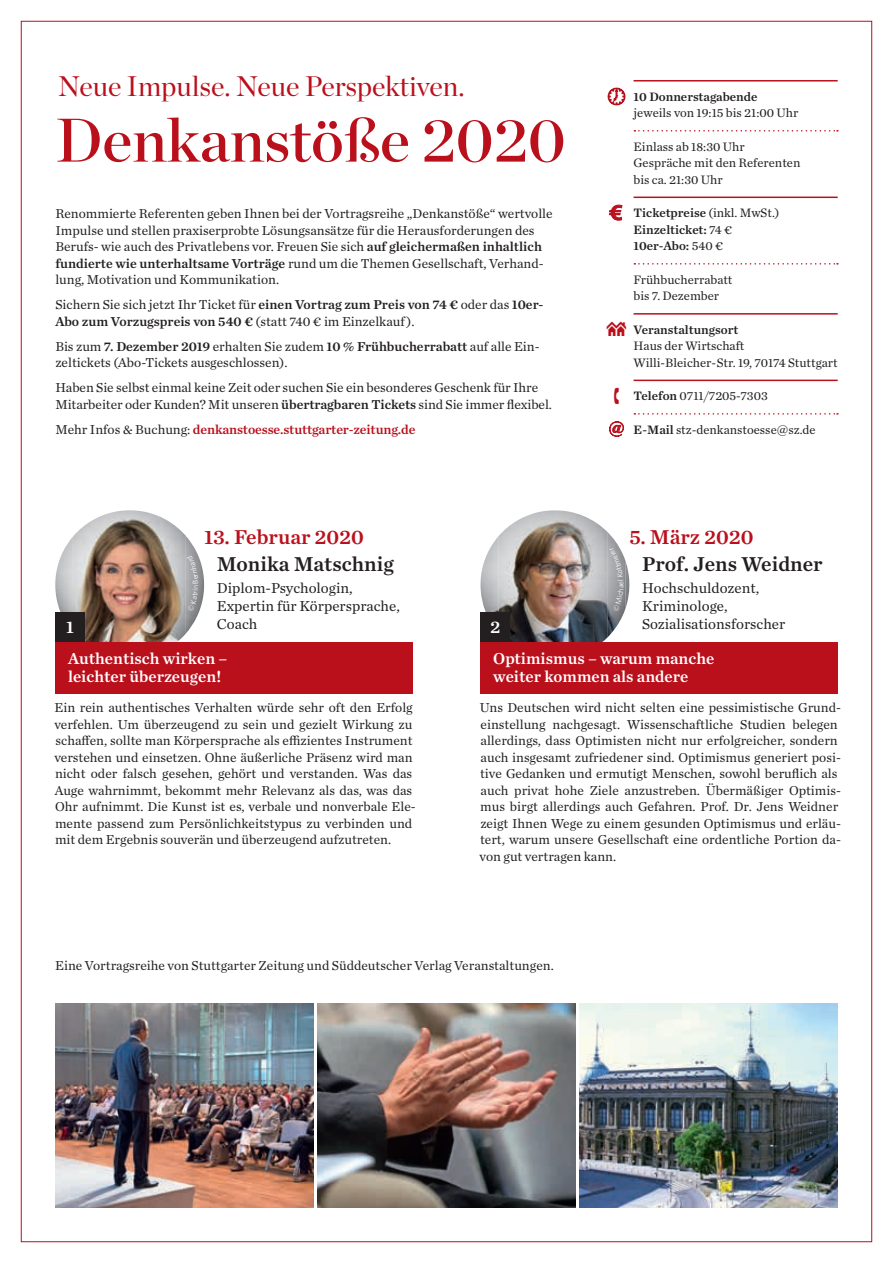
<style>
.page{position:relative;width:893px;height:1263px;background:#fff}
.page>*{position:absolute;margin:0;border:0;box-sizing:border-box;transform-origin:0 0}
.t1{font:61.5px "Chronicle Display Semi";color:#ba101c}
.t2{font:28.35px "Chronicle Display";color:#ba101c}
.t3{font:21px "Chronicle Text G1 Semi";color:#231f20}
.t4{font:21px "Chronicle Text G1 Semi";color:#ba101c}
.t5{font:20.85px "Linotype Euro Font Ato F";color:#ba101c}
.t6{font:18px "Chronicle Text G1 Semi";color:#fff}
.t7{font:700 17.7px "Chronicle Display";color:#ba101c}
.t8{font:16.5px/18px "Chronicle Text G1 Semi";color:#fff}
.t9{font:15px/18px "Chronicle Text G1";color:#231f20}
.t10{font:13.5px/16.5px "Chronicle Text G1";color:#231f20}
.t11{font:13.5px "Chronicle Text G1 Semi";letter-spacing:-.01em;color:#ba101c}
.t12{font:13.5px "Chronicle Text G1 Semi";color:#231f20}
.t13{font:12.75px/16.5px "Chronicle Text G1";color:#231f20}
.t14{font:12.75px/16.5px "Chronicle Text G1 Semi";color:#231f20}
.s1{font-family:"Chronicle Text G1 Semi"}
.s2{font-family:"Chronicle Text G1"}
.s3{font-family:"Chronicle Text G1";color:#231f20}
</style>
<div class="page">
<img style="left:580px;top:1003px;width:258px;height:205px">
<img style="left:317px;top:1003px;width:258px;height:205px">
<img style="left:55px;top:1003px;width:258px;height:205px">
<img style="left:55px;top:510px;width:149px;height:149px;border-radius:50%">
<svg style="left:58px;top:552px;width:5px;height:12px"></svg>
<img style="left:185px;top:603px;width:17px;height:31px">
<div style="left:55px;top:642px;width:357px;height:51px;background:#ba101c"></div>
<div style="left:55px;top:612px;width:30px;height:30px;background:#231f20"></div>
<img style="left:480px;top:510px;width:149px;height:149px;border-radius:50%">
<img style="left:562px;top:640px;width:42px;height:2px">
<img style="left:604px;top:622px;width:4px;height:19px">
<img style="left:626px;top:563px;width:3px;height:44px">
<svg style="left:546px;top:510px;width:18px;height:1px"></svg>
<img style="left:498px;top:511px;width:54px;height:131px">
<img style="left:480px;top:536px;width:19px;height:76px">
<img style="left:607px;top:532px;width:19px;height:105px">
<div style="left:480px;top:642px;width:358px;height:51px;background:#ba101c"></div>
<div style="left:480px;top:612px;width:30px;height:30px;background:#231f20"></div>
<hr style="left:634px;top:80px;width:204px;height:2px;background:#ba101c">
<svg style="left:634px;top:130px;width:204px;height:2px"></svg>
<hr style="left:634px;top:197px;width:204px;height:1px;background:#ba101c">
<svg style="left:634px;top:263px;width:204px;height:2px"></svg>
<hr style="left:634px;top:313px;width:204px;height:2px;background:#ba101c">
<hr style="left:634px;top:380px;width:204px;height:1px;background:#ba101c">
<svg style="left:634px;top:413px;width:204px;height:2px"></svg>
<svg style="left:609px;top:421px;width:15px;height:16px"></svg>
<svg style="left:609px;top:204px;width:14px;height:17px"></svg>
<svg style="left:607px;top:87px;width:19px;height:19px"></svg>
<svg style="left:187px;top:556px;width:11px;height:56px"></svg>
<svg style="left:609px;top:547px;width:15px;height:65px"></svg>
<h2 class="t2" style="left:58px;top:64px;width:408px">Neue Impulse. Neue Perspektiven.</h2>
<h1 class="t1" style="left:55px;top:92px;width:512px">Denkanstöße 2020</h1>
<p class="t10" style="left:55px;top:205px;width:499px">Renommierte Referenten geben Ihnen bei der Vortragsreihe „Denkanstöße“ wertvolle Impulse und stellen praxiserprobte Lösungsansätze für die Herausforderungen des Berufs- wie auch des Privatlebens vor. Freuen Sie sich <span class="s1">auf gleichermaßen inhaltlich fundierte wie unterhaltsame Vorträge</span> rund um die Themen Gesellschaft, Verhand&shy;lung, Motivation und Kommunikation.</p>
<p class="t10" style="left:55px;top:296px;width:490px">Sichern Sie sich jetzt Ihr Ticket für <span class="s1">einen Vortrag zum Preis von 74 €</span> oder das <span class="s1">10er-</span></p>
<p class="t12" style="left:55px;top:311px;width:361px">Abo zum Vorzugspreis von 540 € <span class="s2">(statt 740 € im Einzelkauf ).</span></p>
<p class="t10" style="left:55px;top:337px;width:486px">Bis zum <span class="s1">7. Dezember 2019</span> erhalten Sie zudem <span class="s1">10 % Frühbucherrabatt</span> auf alle Ein&shy;zeltickets (Abo-Tickets ausgeschlossen).</p>
<p class="t10" style="left:55px;top:379px;width:498px">Haben Sie selbst einmal keine Zeit oder suchen Sie ein besonderes Geschenk für Ihre<br>Mitarbeiter oder Kunden? Mit unseren <span class="s1">übertragbaren Tickets</span> sind Sie immer flexibel.</p>
<p class="t11" style="left:55px;top:419px;width:362px"><span class="s3">Mehr Infos &amp; Buchung:</span> denkanstoesse.stuttgarter-zeitung.de</p>
<h3 class="t6" style="left:66px;top:613px;width:9px">1</h3>
<h3 class="t4" style="left:204px;top:521px;width:161px">13. Februar 2020</h3>
<h3 class="t3" style="left:217px;top:547px;width:178px">Monika Matschnig</h3>
<p class="t9" style="left:217px;top:578px;width:184px">Diplom-Psychologin,<br>Expertin für Körpersprache,<br>Coach</p>
<h3 class="t6" style="left:490px;top:613px;width:12px">2</h3>
<h3 class="t5" style="left:610px;top:200px;width:13px">5</h3>
<h3 class="t7" style="left:609px;top:413px;width:18px">@</h3>
<p class="t14" style="left:634px;top:87px;width:125px">10 Donnerstagabende</p>
<p class="t13" style="left:634px;top:104px;width:166px">jeweils von 19:15 bis 21:00 Uhr</p>
<p class="t13" style="left:634px;top:137px;width:168px">Einlass ab 18:30 Uhr<br>Gespräche mit den Referenten bis ca. 21:30 Uhr</p>
<p class="t14" style="left:634px;top:204px;width:147px">Ticketpreise <span class="s2">(inkl. MwSt.)<br></span>Einzelticket: <span class="s2">74 €<br></span>10er-Abo: <span class="s2">540 €</span></p>
<p class="t13" style="left:634px;top:270px;width:100px">Frühbucherrabatt bis 7. Dezember</p>
<p class="t14" style="left:634px;top:320px;width:106px">Veranstaltungsort</p>
<p class="t13" style="left:634px;top:337px;width:206px">Haus der Wirtschaft<br>Willi-Bleicher-Str. 19, 70174 Stuttgart</p>
<p class="t13" style="left:634px;top:387px;width:136px"><span class="s1">Telefon</span> 0711/7205-7303</p>
<p class="t13" style="left:634px;top:420px;width:184px"><span class="s1">E-Mail</span> stz-denkanstoesse@sz.de</p>
<h3 class="t4" style="left:629px;top:521px;width:126px">5. März 2020</h3>
<h3 class="t3" style="left:642px;top:547px;width:182px">Prof. Jens Weidner</h3>
<p class="t9" style="left:642px;top:578px;width:145px">Hochschuldozent,<br>Kriminologe,<br>Sozialisationsforscher</p>
<p class="t8" style="left:68px;top:649px;width:161px">Authentisch wirken – leichter überzeugen!</p>
<p class="t10" style="left:54px;top:699px;width:363px">Ein rein authentisches Verhalten würde sehr oft den Erfolg verfehlen. Um überzeugend zu sein und gezielt Wirkung zu schaffen, sollte man Körpersprache als effizientes Instrument verstehen und einsetzen. Ohne äußerliche Präsenz wird man nicht oder falsch gesehen, gehört und verstanden. Was das Auge wahrnimmt, bekommt mehr Relevanz als das, was das Ohr aufnimmt. Die Kunst ist es, verbale und nonverbale Ele&shy;mente passend zum Persönlichkeitstypus zu verbinden und mit dem Ergebnis souverän und überzeugend aufzutreten.</p>
<p class="t8" style="left:493px;top:649px;width:223px">Optimismus – warum manche weiter kommen als andere</p>
<p class="t10" style="left:480px;top:699px;width:363px">Uns Deutschen wird nicht selten eine pessimistische Grund&shy;einstellung nachgesagt. Wissenschaftliche Studien belegen allerdings, dass Optimisten nicht nur erfolgreicher, sondern auch insgesamt zufriedener sind. Optimismus generiert posi&shy;tive Gedanken und ermutigt Menschen, sowohl beruflich als auch privat hohe Ziele anzustreben. Übermäßiger Optimis&shy;mus birgt allerdings auch Gefahren. Prof. Dr. Jens Weidner zeigt Ihnen Wege zu einem gesunden Optimismus und erläu&shy;tert, warum unsere Gesellschaft eine ordentliche Portion da&shy;von gut vertragen kann.</p>
<p class="t10" style="left:55px;top:956px;width:500px">Eine Vortragsreihe von Stuttgarter Zeitung und Süddeutscher Verlag Veranstaltungen.</p>
</div>
